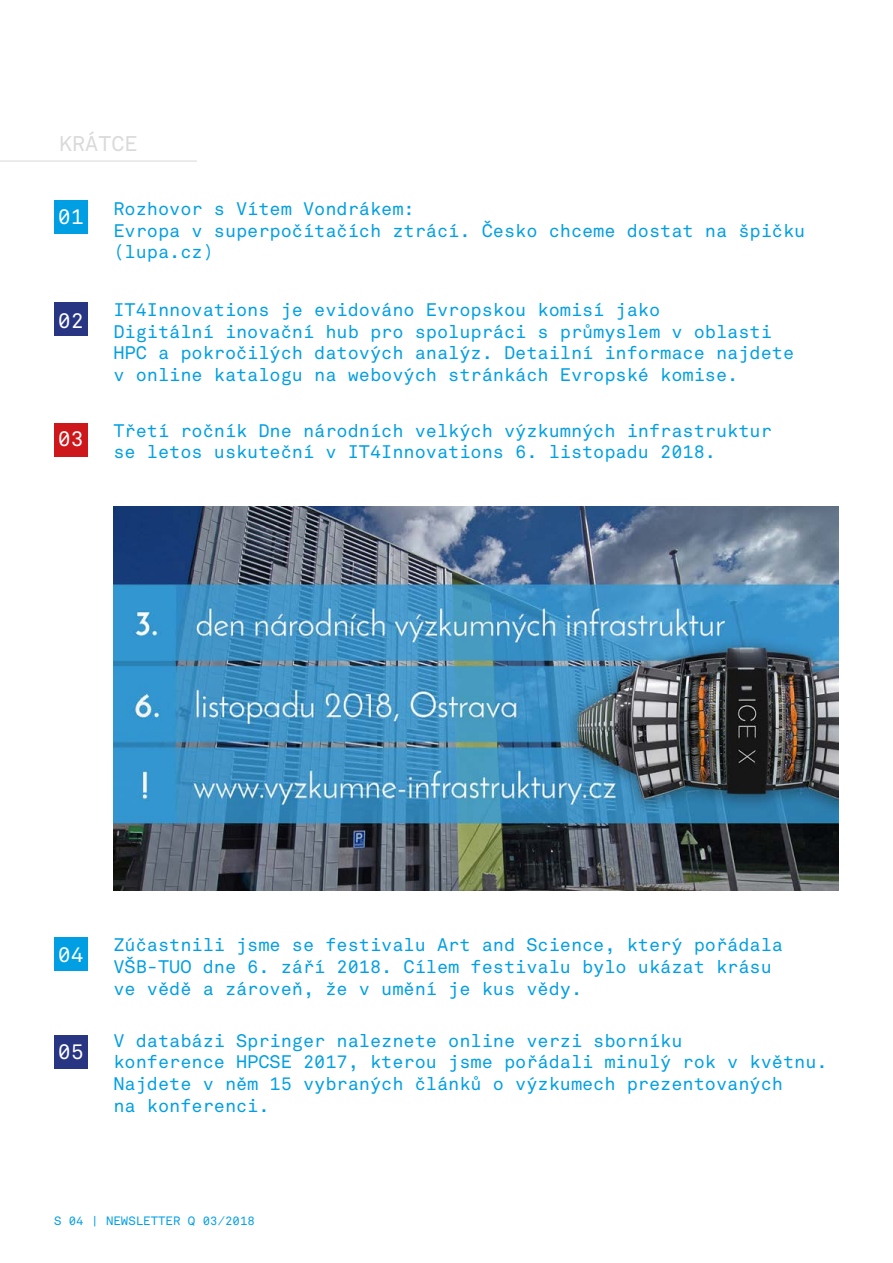
<style>
.page{position:relative;width:893px;height:1263px;background:#fff}
.page>*{position:absolute;margin:0;border:0;box-sizing:border-box;transform-origin:0 0}
.t1{font:21px "Akkurat Mono Pro";color:#fff}
.t2{font:21px "Akkurat Mono Pro";color:#dadada}
.t3{font:18px/21.6px "Akkurat Mono Pro";color:#009fe3}
.t4{font:12px "Akkurat Mono Pro";color:#009fe3}
</style>
<div class="page">
<hr style="left:0;top:161px;width:197px;height:1px;background:#dadada">
<div style="left:54px;top:200px;width:34px;height:34px;background:#009fe3"></div>
<div style="left:54px;top:937px;width:34px;height:34px;background:#009fe3"></div>
<div style="left:54px;top:302px;width:34px;height:34px;background:#283583"></div>
<div style="left:54px;top:1035px;width:34px;height:33px;background:#283583"></div>
<div style="left:54px;top:423px;width:34px;height:34px;background:#cd171a"></div>
<img style="left:113px;top:506px;width:726px;height:385px">
<p class="t2" style="left:59px;top:132px;width:80px">KRÁTCE</p>
<p class="t1" style="left:58px;top:204px;width:28px">01</p>
<p class="t1" style="left:58px;top:308px;width:28px">02</p>
<p class="t1" style="left:58px;top:426px;width:28px">03</p>
<p class="t3" style="left:113px;top:198px;width:693px">Rozhovor s Vítem Vondrákem:<br>Evropa v superpočítačích ztrácí. Česko chceme dostat na špičku (lupa.cz)</p>
<p class="t3" style="left:113px;top:299px;width:682px">IT4Innovations je evidováno Evropskou komisí jako<br>Digitální inovační hub pro spolupráci s průmyslem v oblasti HPC a pokročilých datových analýz. Detailní informace najdete v online katalogu na webových stránkách Evropské komise.</p>
<p class="t3" style="left:113px;top:420px;width:660px">Třetí ročník Dne národních velkých výzkumných infrastruktur se letos uskuteční v IT4Innovations 6. listopadu 2018.</p>
<p class="t1" style="left:58px;top:942px;width:28px">04</p>
<p class="t1" style="left:58px;top:1039px;width:28px">05</p>
<p class="t3" style="left:113px;top:935px;width:671px">Zúčastnili jsme se festivalu Art and Science, který pořádala<br>VŠB-TUO dne 6. září 2018. Cílem festivalu bylo ukázat krásu ve vědě a zároveň, že v umění je kus vědy.</p>
<p class="t3" style="left:113px;top:1030px;width:716px">V databázi Springer naleznete online verzi sborníku<br>konference HPCSE 2017, kterou jsme pořádali minulý rok v květnu.<br>Najdete v něm 15 vybraných článků o výzkumech prezentovaných<br>na konferenci.</p>
<p class="t4" style="left:54px;top:1214px;width:202px">S 04 | NEWSLETTER Q 03/2018</p>
</div>
